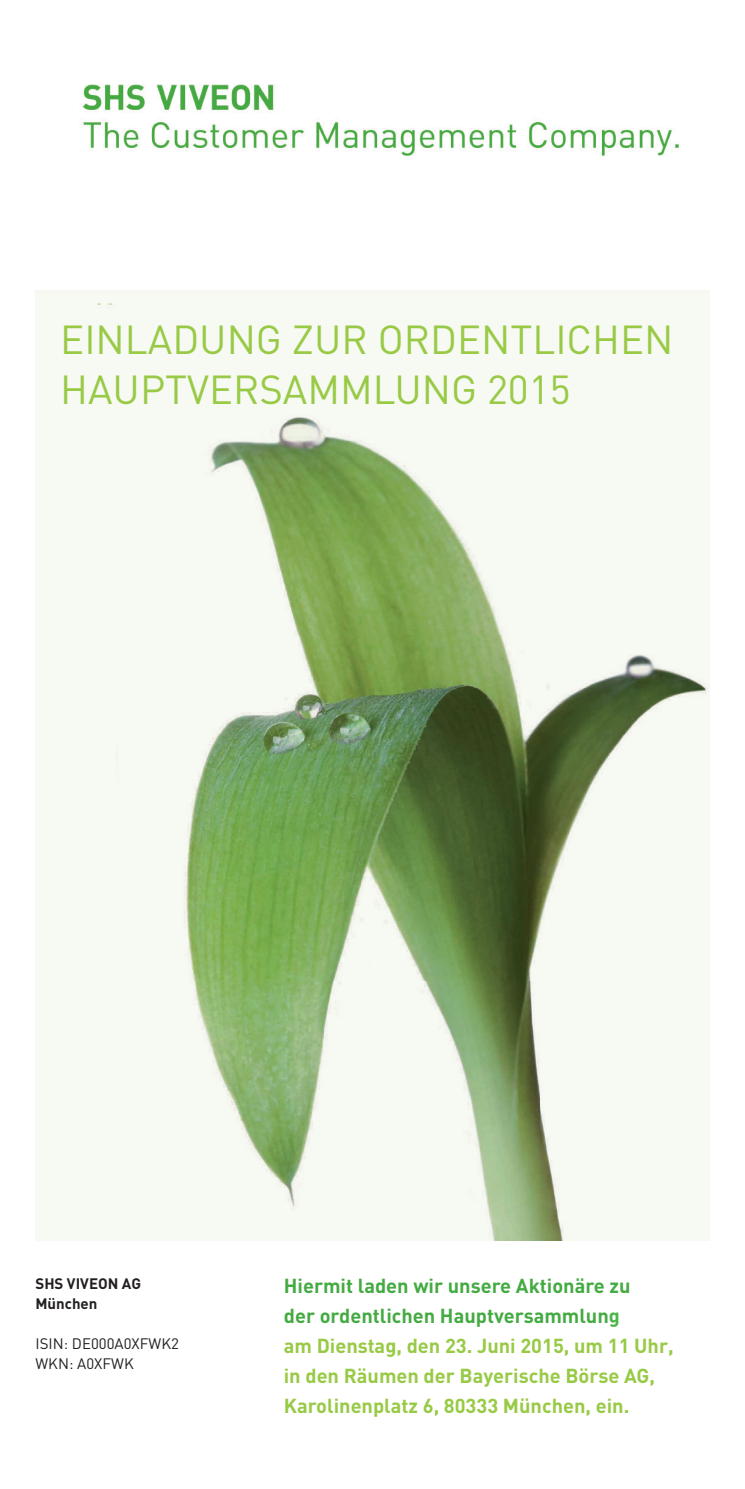
<style>
.page{position:relative;width:745px;height:1489px;background:#fff}
.page>*{position:absolute;margin:0;border:0;box-sizing:border-box;transform-origin:0 0}
.t1{font:40px/50px "DIN";color:#98ca45}
.t2{font:700 20px/30px "DIN";color:#98ca45}
.t3{font:15px/20px "DIN";color:#231f20}
.t4{font:700 15px/20px "DIN";color:#231f20}
.s1{color:#44aa42}
.s2{color:#49b748}
</style>
<div class="page">
<img style="left:82px;top:84px;width:597px;height:72px">
<img style="left:35px;top:291px;width:674px;height:949px">
<h1 class="t1" style="left:60px;top:313px;width:614px">EINLADUNG ZUR ORDENTLICHEN<br>HAUPTVERSAMMLUNG 2015</h1>
<p class="t4" style="left:35px;top:1272px;width:107px">SHS VIVEON AG<br>München</p>
<p class="t3" style="left:35px;top:1332px;width:145px">ISIN: DE000A0XFWK2<br>WKN: A0XFWK</p>
<p class="t2" style="left:283px;top:1269px;width:391px"><span class="s1">Hiermit laden wir unsere Aktionäre zu<br>der ordentlichen Hauptversammlun</span><span class="s2">g<br></span>am Dienstag, den 23. Juni 2015, um 11 Uhr, in den Räumen der Bayerische Börse AG, Karolinenplatz 6, 80333 München, ein.</p>
</div>
